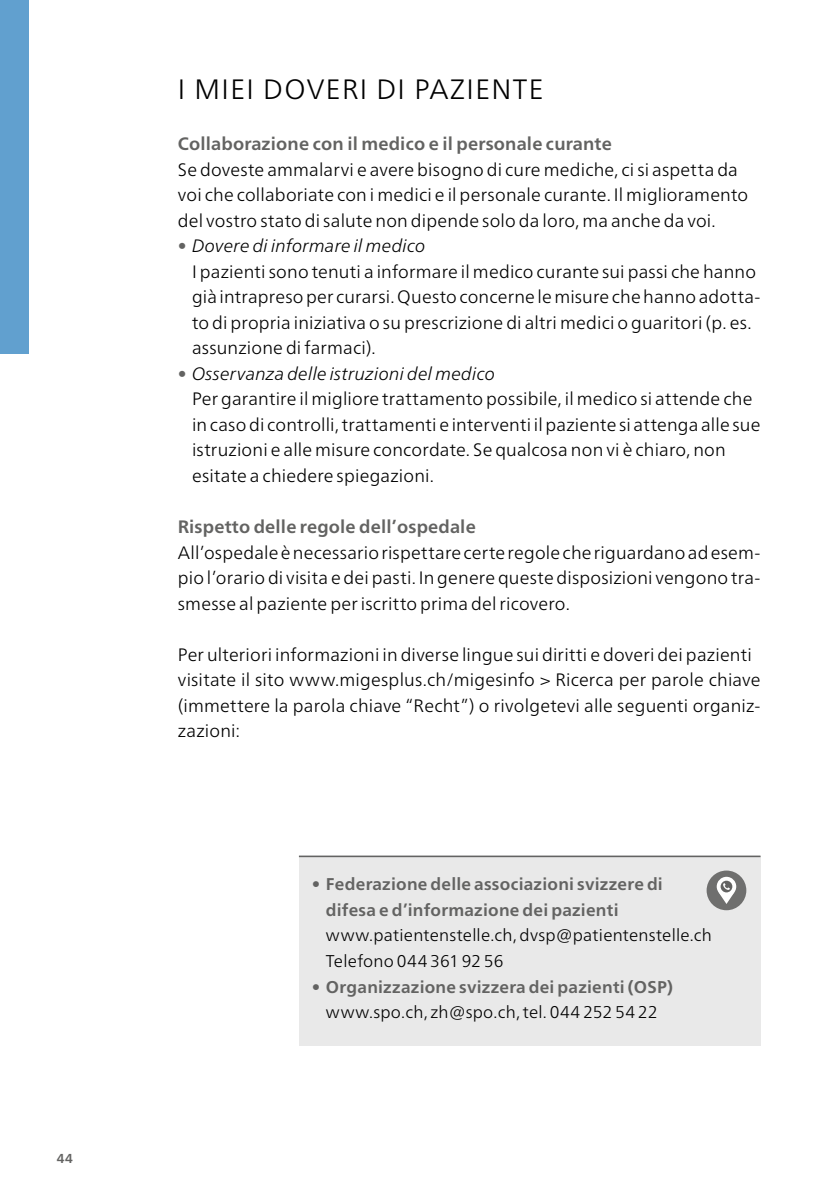
<style>
.page{position:relative;width:840px;height:1191px;background:#fff}
.page>*{position:absolute;margin:0;border:0;box-sizing:border-box;transform-origin:0 0}
.t1{font:300 28px "Frutiger Neue LTW1 G";letter-spacing:.05em;color:#000}
.t2{font:300 18px/25.6px "Frutiger Neue LTW1 G";letter-spacing:.01em;color:#000}
.t3{font:700 18px "Frutiger Neue LTW1 G";letter-spacing:.01em;color:#636362}
.t4{font:700 17px/25.6px "Frutiger Neue LTW1 G";letter-spacing:.015em;color:#636362}
.t5{font:300 17px/25.6px "Frutiger Neue LTW1 G";letter-spacing:.015em;color:#000}
.t6{font:700 13px "Frutiger Neue LTW1 G";color:#636362}
.s1{color:#636362}
.s2{font-style:italic}
</style>
<div class="page">
<div style="left:0;top:0;width:28px;height:354px;background:#61a0cf"></div>
<div style="left:299px;top:856px;width:461px;height:190px;background:#e9e9e9"></div>
<hr style="left:299px;top:855px;width:461px;height:2px;background:#636362">
<div style="left:706px;top:870px;width:40px;height:40px;background:#6f6f6e;border-radius:50%"></div>
<svg style="left:716px;top:876px;width:19px;height:20px"></svg>
<svg style="left:720px;top:880px;width:12px;height:12px"></svg>
<svg style="left:718px;top:883px;width:15px;height:21px"></svg>
<p class="t6" style="left:57px;top:1151px;width:18px">44</p>
<h1 class="t1" style="left:178px;top:72px;width:367px">I MIEI DOVERI DI PAZIENTE</h1>
<p class="t3" style="left:178px;top:133px;width:435px">Collaborazione con il medico e il personale curante</p>
<p class="t2" style="left:178px;top:157px;width:571px">Se doveste ammalarvi e avere bisogno di cure mediche, ci si aspetta da voi che collaboriate con i medici e il personale curante. Il miglioramento del vostro stato di salute non dipende solo da loro, ma anche da voi.</p>
<p class="t2" style="left:192px;top:233px;width:569px;text-indent:-14px"><span class="s1">•</span> <span class="s2">Dovere di informare il medico<br></span>I pazienti sono tenuti a informare il medico curante sui passi che hanno già intrapreso per curarsi. Questo concerne le misure che hanno adotta&shy;to di propria iniziativa o su prescrizione di altri medici o guaritori (p. es. assunzione di farmaci).</p>
<p class="t2" style="left:192px;top:361px;width:569px;text-indent:-14px"><span class="s1">•</span> <span class="s2">Osservanza delle istruzioni del medico<br></span>Per garantire il migliore trattamento possibile, il medico si attende che in caso di controlli, trattamenti e interventi il paziente si attenga alle sue istruzioni e alle misure concordate. Se qualcosa non vi è chiaro, non esitate a chiedere spiegazioni.</p>
<p class="t3" style="left:178px;top:516px;width:299px">Rispetto delle regole dell’ospedale</p>
<p class="t2" style="left:178px;top:539px;width:584px;text-align:justify">All’ospedale è necessario rispettare certe regole che riguardano ad esem&shy;pio l’orario di visita e dei pasti. In genere queste disposizioni vengono tra&shy;smesse al paziente per iscritto prima del ricovero.</p>
<p class="t2" style="left:178px;top:641px;width:584px">Per ulteriori informazioni in diverse lingue sui diritti e doveri dei pazienti visitate il sito www.migesplus.ch/migesinfo &gt; Ricerca per parole chiave (immettere la parola chiave “Recht”) o rivolgetevi alle seguenti organiz&shy;zazioni:</p>
<p class="t4" style="left:326px;top:871px;width:338px;text-indent:-14px">• Federazione delle associazioni svizzere di difesa e d’informazione dei pazienti</p>
<p class="t5" style="left:326px;top:922px;width:387px">www.patientenstelle.ch, dvsp@patientenstelle.ch<br>Telefono 044 361 92 56</p>
<p class="t4" style="left:311px;top:973px;width:362px">• Organizzazione svizzera dei pazienti (OSP)</p>
<p class="t5" style="left:326px;top:999px;width:333px">www.spo.ch, zh@spo.ch, tel. 044 252 54 22</p>
</div>
